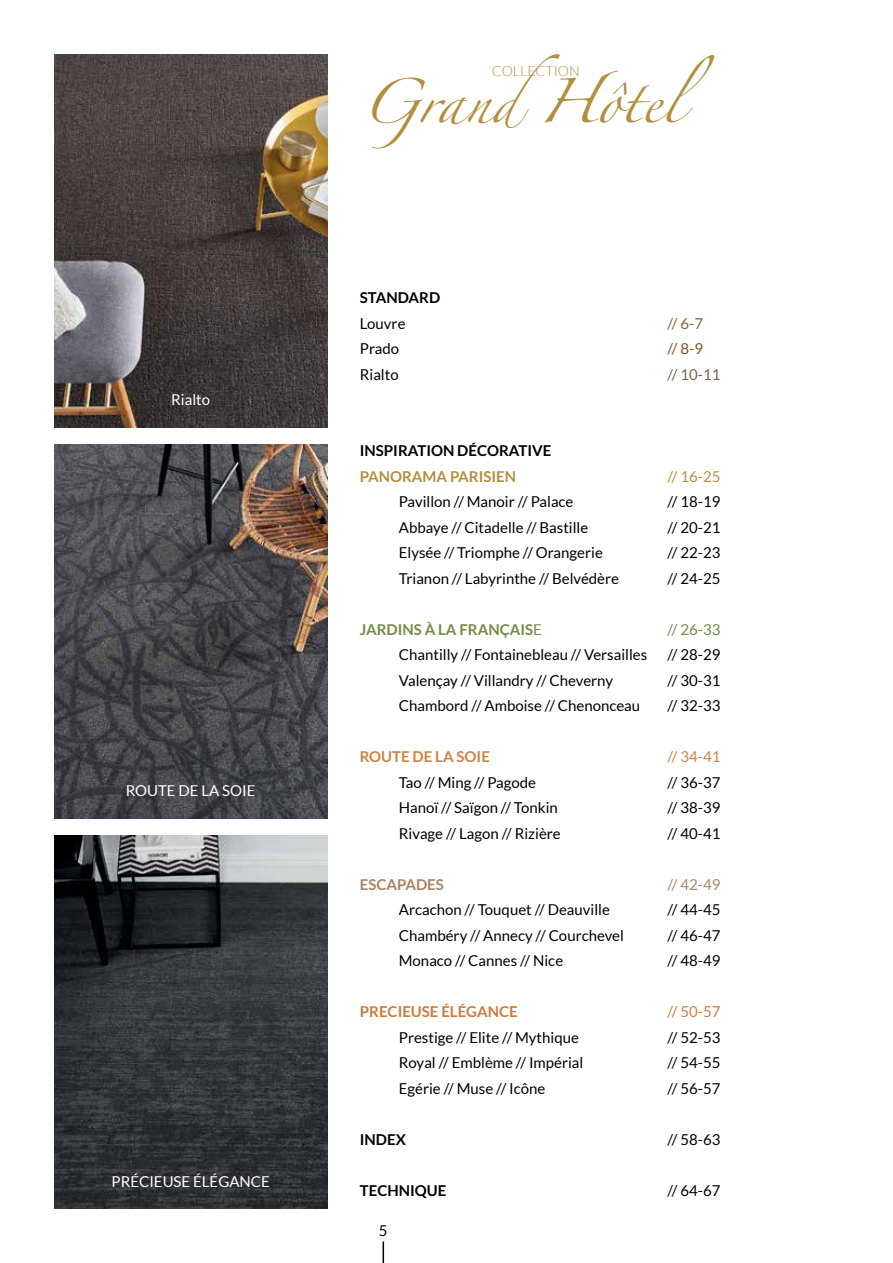
<style>
.page{position:relative;width:893px;height:1263px;background:#fff}
.page>*{position:absolute;margin:0;border:0;box-sizing:border-box;transform-origin:0 0}
.t1{font:40.05px "Zapfino";color:#b28f3e}
.t2{font:15px "Lato";color:#000}
.t3{font:700 15px "Lato";color:#000}
.t4{font:15px "Lato";color:#fff}
.t5{font:700 15px "Lato";color:#738c48}
.t6{font:700 15px "Lato";color:#cd7b3b}
.t7{font:700 15px "Lato";color:#b28f3e}
.t8{font:700 15px "Lato";color:#cd8344}
.t9{font:700 15px "Lato";color:#aa8365}
.t10{font:15px "Lato";color:#7b644f}
.t11{font:15px "Lato";color:#b28f3e}
.t12{font:15px "Lato";color:#738c48}
.t13{font:15px "Lato";color:#cd8344}
.t14{font:15px "Lato";color:#aa8365}
.t15{font:15px "Lato";color:#cd7b3b}
.t16{font:15px "Lato";color:#81632f}
.t17{font:15px "Lato";color:#8a4d1f}
.t18{font:300 14.1px "Lato";color:#b28f3e}
.s1{font-weight:400}
</style>
<div class="page">
<svg style="left:383px;top:1241px;width:1px;height:22px"></svg>
<img style="left:54px;top:54px;width:273px;height:373px">
<img style="left:54px;top:445px;width:273px;height:373px">
<img style="left:54px;top:836px;width:273px;height:373px">
<p class="t4" style="left:171px;top:392px;width:40px">Rialto</p>
<p class="t4" style="left:126px;top:782px;width:131px">ROUTE DE LA SOIE</p>
<p class="t4" style="left:112px;top:1173px;width:160px">PRÉCIEUSE ÉLÉGANCE</p>
<h1 class="t1" style="left:361px;top:85px;width:354px">GrandHôtel</h1>
<p class="t18" style="left:492px;top:63px;width:90px">COLLECTION</p>
<p class="t3" style="left:360px;top:289px;width:82px">STANDARD</p>
<p class="t2" style="left:360px;top:315px;width:47px">Louvre</p>
<p class="t16" style="left:667px;top:315px;width:37px">// 6-7</p>
<p class="t2" style="left:360px;top:341px;width:41px">Prado</p>
<p class="t17" style="left:667px;top:341px;width:37px">// 8-9</p>
<p class="t2" style="left:360px;top:366px;width:40px">Rialto</p>
<p class="t10" style="left:667px;top:366px;width:55px">// 10-11</p>
<p class="t3" style="left:360px;top:442px;width:193px">INSPIRATION DÉCORATIVE</p>
<p class="t7" style="left:360px;top:468px;width:158px">PANORAMA PARISIEN</p>
<p class="t11" style="left:667px;top:468px;width:55px">// 16-25</p>
<p class="t2" style="left:399px;top:494px;width:176px">Pavillon // Manoir // Palace</p>
<p class="t2" style="left:667px;top:494px;width:55px">// 18-19</p>
<p class="t2" style="left:399px;top:519px;width:191px">Abbaye // Citadelle // Bastille</p>
<p class="t2" style="left:667px;top:519px;width:55px">// 20-21</p>
<p class="t2" style="left:399px;top:545px;width:205px">Elysée // Triomphe // Orangerie</p>
<p class="t2" style="left:667px;top:545px;width:55px">// 22-23</p>
<p class="t2" style="left:399px;top:570px;width:222px">Trianon // Labyrinthe // Belvédère</p>
<p class="t2" style="left:667px;top:570px;width:55px">// 24-25</p>
<p class="t5" style="left:360px;top:621px;width:184px">JARDINS À LA FRANÇAIS<span class="s1">E</span></p>
<p class="t12" style="left:667px;top:621px;width:55px">// 26-33</p>
<p class="t2" style="left:399px;top:647px;width:250px">Chantilly // Fontainebleau // Versailles</p>
<p class="t2" style="left:667px;top:647px;width:55px">// 28-29</p>
<p class="t2" style="left:399px;top:672px;width:216px">Valençay // Villandry // Cheverny</p>
<p class="t2" style="left:667px;top:672px;width:55px">// 30-31</p>
<p class="t2" style="left:399px;top:698px;width:243px">Chambord // Amboise // Chenonceau</p>
<p class="t2" style="left:667px;top:698px;width:55px">// 32-33</p>
<p class="t8" style="left:360px;top:748px;width:132px">ROUTE DE LA SOIE</p>
<p class="t13" style="left:667px;top:749px;width:55px">// 34-41</p>
<p class="t2" style="left:399px;top:774px;width:139px">Tao // Ming // Pagode</p>
<p class="t2" style="left:667px;top:774px;width:55px">// 36-37</p>
<p class="t2" style="left:399px;top:800px;width:161px">Hanoï // Saïgon // Tonkin</p>
<p class="t2" style="left:667px;top:800px;width:55px">// 38-39</p>
<p class="t2" style="left:399px;top:825px;width:163px">Rivage // Lagon // Rizière</p>
<p class="t2" style="left:667px;top:825px;width:55px">// 40-41</p>
<p class="t9" style="left:360px;top:876px;width:86px">ESCAPADES</p>
<p class="t14" style="left:667px;top:876px;width:55px">// 42-49</p>
<p class="t2" style="left:399px;top:902px;width:213px">Arcachon // Touquet // Deauville</p>
<p class="t2" style="left:667px;top:902px;width:55px">// 44-45</p>
<p class="t2" style="left:399px;top:927px;width:227px">Chambéry // Annecy // Courchevel</p>
<p class="t2" style="left:667px;top:927px;width:55px">// 46-47</p>
<p class="t2" style="left:399px;top:953px;width:166px">Monaco // Cannes // Nice</p>
<p class="t2" style="left:667px;top:953px;width:55px">// 48-49</p>
<p class="t6" style="left:360px;top:1003px;width:159px">PRECIEUSE ÉLÉGANCE</p>
<p class="t15" style="left:667px;top:1004px;width:55px">// 50-57</p>
<p class="t2" style="left:399px;top:1029px;width:182px">Prestige // Elite // Mythique</p>
<p class="t2" style="left:667px;top:1029px;width:55px">// 52-53</p>
<p class="t2" style="left:399px;top:1055px;width:186px">Royal // Emblème // Impérial</p>
<p class="t2" style="left:667px;top:1055px;width:55px">// 54-55</p>
<p class="t2" style="left:399px;top:1080px;width:148px">Egérie // Muse // Icône</p>
<p class="t2" style="left:667px;top:1080px;width:55px">// 56-57</p>
<p class="t3" style="left:360px;top:1131px;width:48px">INDEX</p>
<p class="t2" style="left:667px;top:1131px;width:55px">// 58-63</p>
<p class="t3" style="left:360px;top:1182px;width:88px">TECHNIQUE</p>
<p class="t2" style="left:667px;top:1182px;width:55px">// 64-67</p>
<p class="t2" style="left:379px;top:1222px;width:10px">5</p>
</div>
